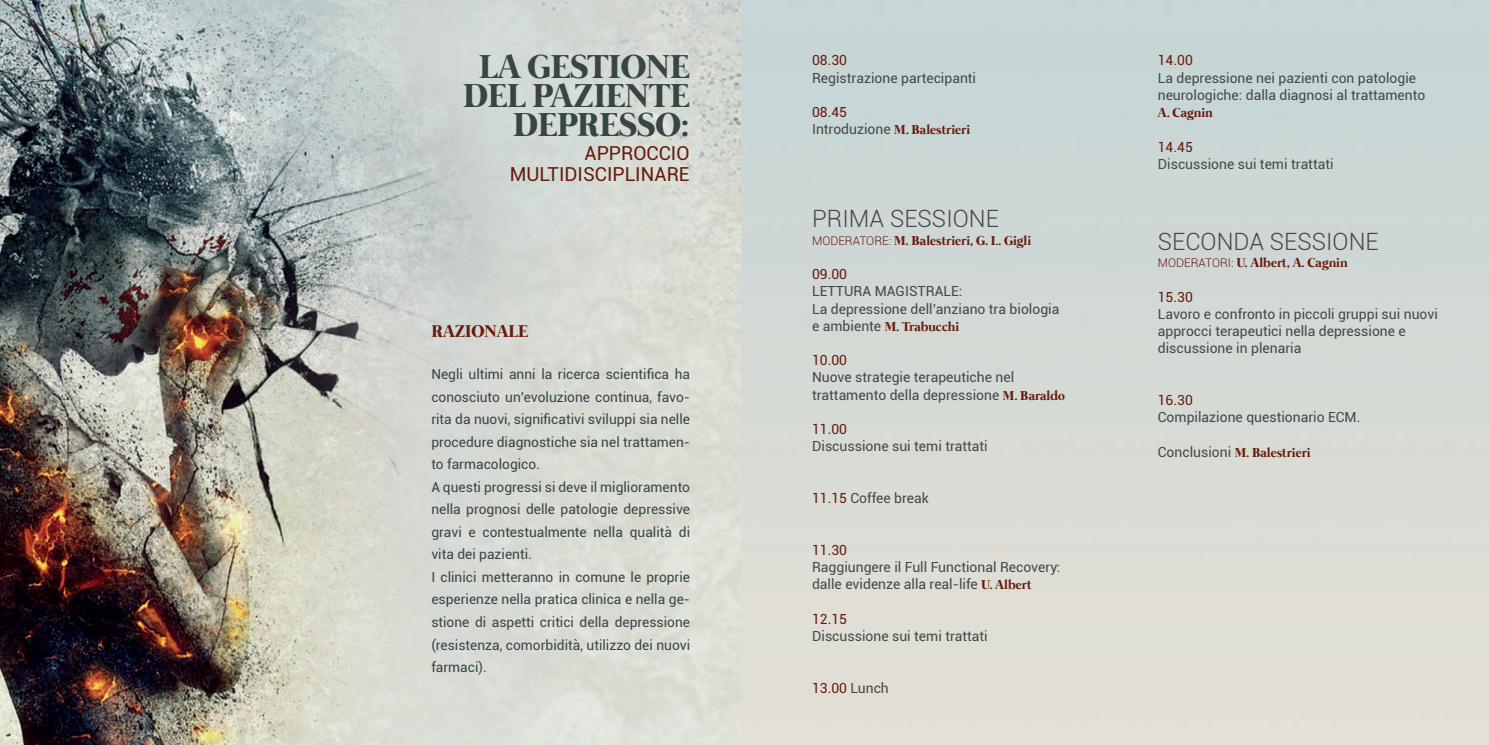
<style>
.page{position:relative;width:1489px;height:745px;background:#fff}
.page>*{position:absolute;margin:0;border:0;box-sizing:border-box;transform-origin:0 0}
.t1{font:700 34.12px/29.2px "Mermaid";color:#364645;text-align:right}
.t2{font:300 23.88px "Roboto";color:#464748}
.t3{font:19.25px/21px "Roboto";color:#671b0c;text-align:right}
.t4{font:700 17.5px "Mermaid";color:#671b0c}
.t5{font:13.88px/17.2px "Roboto";color:#464748}
.t6{font:13.88px "Roboto";color:#671b0c}
.t7{font:13.75px/22.5px "Roboto";color:#364645}
.t8{font:700 13.25px "Mermaid";color:#671b0c}
.s1{font-family:"Roboto";font-weight:400;font-size:13.88px;color:#464748}
.s2{font-family:"Roboto";font-weight:300;font-size:11.88px}
.s3{font-family:"Mermaid";font-weight:700;font-size:13.25px;color:#671b0c}
.s4{color:#671b0c}
.s5{color:#464748}
</style>
<div class="page">
<img style="left:0;top:0;width:741px;height:744px">
<div style="left:741px;top:0;width:747px;height:744px;background:linear-gradient(to bottom,#c4d5d6,#e5dfd5)"></div>
<h1 class="t1" style="left:463px;top:54px;width:228px">LA GESTIONE<br>DEL PAZIENTE<br>DEPRESSO:</h1>
<h3 class="t3" style="left:510px;top:141px;width:181px">APPROCCIO<br>MULTIDISCIPLINARE</h3>
<p class="t4" style="left:431px;top:321px;width:98px">RAZIONALE</p>
<p class="t7" style="left:431px;top:362px;width:260px">Negli ultimi anni la ricerca scientifica ha conosciuto un’evoluzione continua, favo&shy;rita da nuovi, significativi sviluppi sia nelle procedure diagnostiche sia nel trattamen&shy;to farmacologico.<br>A questi progressi si deve il miglioramento nella prognosi delle patologie depressive gravi e contestualmente nella qualità di vita dei pazienti.<br>I clinici metteranno in comune le proprie esperienze nella pratica clinica e nella ge&shy;stione di aspetti critici della depressione (resistenza, comorbidità, utilizzo dei nuovi farmaci).</p>
<p class="t6" style="left:812px;top:51px;width:37px">08.30</p>
<p class="t5" style="left:812px;top:69px;width:166px">Registrazione partecipanti</p>
<p class="t6" style="left:812px;top:102px;width:37px">08.45</p>
<p class="t8" style="left:812px;top:122px;width:159px"><span class="s1">Introduzione</span> M. Balestrieri</p>
<h2 class="t2" style="left:812px;top:202px;width:188px">PRIMA SESSIONE</h2>
<p class="t8" style="left:812px;top:232px;width:220px"><span class="s2">MODERATORE:</span> M. Balestrieri, G. L. Gigli</p>
<p class="t6" style="left:812px;top:264px;width:37px">09.00</p>
<p class="t5" style="left:812px;top:282px;width:249px">LETTURA MAGISTRALE:<br>La depressione dell’anziano tra biologia</p>
<p class="t8" style="left:812px;top:318px;width:149px"><span class="s1">e ambiente</span> M. Trabucchi</p>
<p class="t6" style="left:812px;top:350px;width:37px">10.00</p>
<p class="t5" style="left:812px;top:368px;width:254px">Nuove strategie terapeutiche nel trattamento della depressione <span class="s3">M. Baraldo</span></p>
<p class="t6" style="left:812px;top:419px;width:37px">11.00</p>
<p class="t5" style="left:812px;top:437px;width:177px">Discussione sui temi trattati</p>
<p class="t5" style="left:812px;top:489px;width:118px"><span class="s4">11.15</span> Coffee break</p>
<p class="t6" style="left:812px;top:540px;width:37px">11.30</p>
<p class="t5" style="left:812px;top:557px;width:250px">Raggiungere il Full Functional Recovery: dalle evidenze alla real-life <span class="s3">U. Albert</span></p>
<p class="t6" style="left:812px;top:609px;width:37px">12.15</p>
<p class="t5" style="left:812px;top:626px;width:177px">Discussione sui temi trattati</p>
<p class="t6" style="left:812px;top:677px;width:78px">13.00 <span class="s5">Lunch</span></p>
<p class="t6" style="left:1157px;top:51px;width:37px">14.00</p>
<p class="t5" style="left:1157px;top:68px;width:269px">La depressione nei pazienti con patologie neurologiche: dalla diagnosi al trattamento</p>
<p class="t8" style="left:1157px;top:105px;width:56px">A. Cagnin</p>
<p class="t6" style="left:1157px;top:137px;width:37px">14.45</p>
<p class="t5" style="left:1157px;top:155px;width:177px">Discussione sui temi trattati</p>
<h2 class="t2" style="left:1157px;top:225px;width:222px">SECONDA SESSIONE</h2>
<p class="t8" style="left:1157px;top:255px;width:191px"><span class="s2">MODERATORI:</span> U. Albert, A. Cagnin</p>
<p class="t6" style="left:1157px;top:287px;width:37px">15.30</p>
<p class="t5" style="left:1157px;top:304px;width:281px">Lavoro e confronto in piccoli gruppi sui nuovi approcci terapeutici nella depressione e discussione in plenaria</p>
<p class="t6" style="left:1157px;top:390px;width:37px">16.30</p>
<p class="t5" style="left:1157px;top:408px;width:204px">Compilazione questionario ECM.</p>
<p class="t8" style="left:1157px;top:444px;width:154px"><span class="s1">Conclusioni</span> M. Balestrieri</p>
</div>
